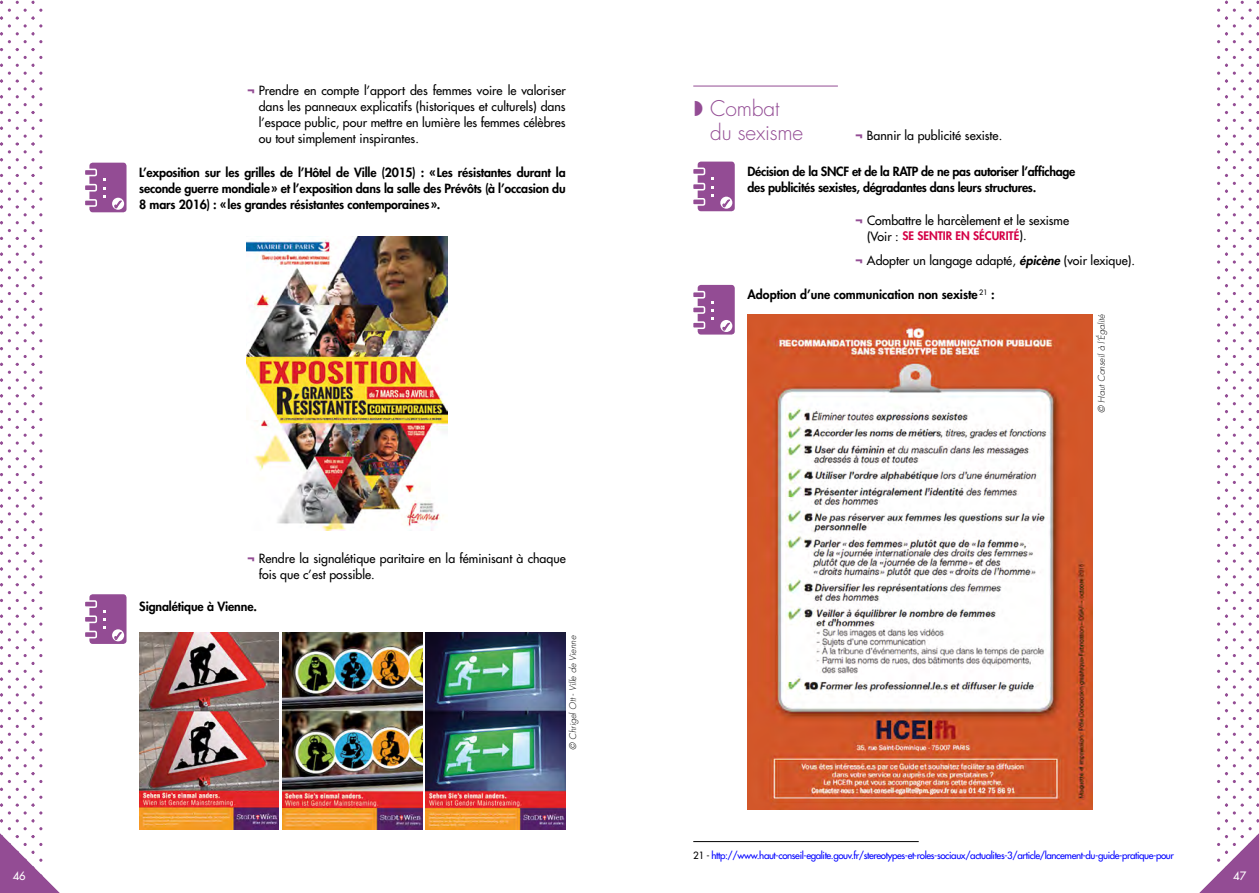
<style>
.page{position:relative;width:1259px;height:893px;background:#fff}
.page>*{position:absolute;margin:0;border:0;box-sizing:border-box;transform-origin:0 0}
.t1{font:300 21px/24px "Futura Std";letter-spacing:-.01em;color:#934c94}
.t2{font:500 12.3px/15.8px "Futura Std";color:#000;text-align:justify}
.t3{font:800 12.3px/15.8px "Futura Std";letter-spacing:-.015em;color:#000}
.t4{font:800 11.55px "Futura Std";color:#d40046}
.t5{font:500 11.25px "Futura Std";color:#fff}
.t6{font:500 9.75px "Futura Std";letter-spacing:-.04em;color:#00f}
.t7{font:italic 300 9px "Futura Std";color:#000}
.s1{font-weight:700;color:#934c94}
.s2{font-weight:500;font-size:12.3px;color:#000}
.s3{font-weight:800;font-style:italic}
.s4{color:#000}
</style>
<div class="page">
<svg style="left:1199px;top:1px;width:60px;height:892px"></svg>
<svg style="left:0;top:1px;width:60px;height:892px"></svg>
<hr style="left:693px;top:86px;width:145px;height:1px;background:#934c94">
<hr style="left:693px;top:841px;width:225px;height:1px;background:#000">
<img style="left:747px;top:314px;width:345px;height:495px">
<div style="left:697px;top:162px;width:38px;height:49px;background:#934c94;border-radius:3px"></div>
<div style="left:692px;top:168px;width:12px;height:6px;background:#934c94;border-radius:2px"></div>
<div style="left:692px;top:168px;width:13px;height:7px;border:2px solid #fff;border-radius:2px"></div>
<div style="left:692px;top:184px;width:12px;height:6px;background:#934c94;border-radius:2px"></div>
<div style="left:692px;top:183px;width:13px;height:7px;border:2px solid #fff;border-radius:2px"></div>
<div style="left:692px;top:199px;width:12px;height:6px;background:#934c94;border-radius:2px"></div>
<div style="left:692px;top:198px;width:13px;height:8px;border:2px solid #fff;border-radius:2px"></div>
<svg style="left:711px;top:186px;width:3px;height:11px"></svg>
<svg style="left:720px;top:197px;width:12px;height:12px"></svg>
<div style="left:697px;top:285px;width:38px;height:50px;background:#934c94;border-radius:3px"></div>
<div style="left:692px;top:292px;width:12px;height:6px;background:#934c94;border-radius:2px"></div>
<div style="left:692px;top:291px;width:13px;height:8px;border:2px solid #fff;border-radius:2px"></div>
<div style="left:692px;top:307px;width:12px;height:6px;background:#934c94;border-radius:2px"></div>
<div style="left:692px;top:306px;width:13px;height:8px;border:2px solid #fff;border-radius:2px"></div>
<div style="left:692px;top:322px;width:12px;height:6px;background:#934c94;border-radius:2px"></div>
<div style="left:692px;top:321px;width:13px;height:8px;border:2px solid #fff;border-radius:2px"></div>
<svg style="left:711px;top:301px;width:3px;height:19px"></svg>
<div style="left:720px;top:320px;width:12px;height:12px;background:#fff;border-radius:50%"></div>
<img style="left:247px;top:236px;width:201px;height:295px">
<img style="left:139px;top:633px;width:140px;height:196px">
<img style="left:282px;top:633px;width:140px;height:196px">
<img style="left:426px;top:633px;width:140px;height:196px">
<div style="left:89px;top:163px;width:37px;height:49px;background:#934c94;border-radius:3px"></div>
<div style="left:84px;top:169px;width:12px;height:7px;background:#934c94;border-radius:2px"></div>
<div style="left:84px;top:169px;width:13px;height:7px;border:2px solid #fff;border-radius:2px"></div>
<div style="left:84px;top:185px;width:12px;height:6px;background:#934c94;border-radius:2px"></div>
<div style="left:84px;top:184px;width:13px;height:8px;border:2px solid #fff;border-radius:2px"></div>
<div style="left:84px;top:200px;width:12px;height:6px;background:#934c94;border-radius:2px"></div>
<div style="left:84px;top:199px;width:13px;height:8px;border:2px solid #fff;border-radius:2px"></div>
<svg style="left:103px;top:187px;width:3px;height:11px"></svg>
<div style="left:112px;top:198px;width:12px;height:12px;background:#fff;border-radius:50%"></div>
<div style="left:89px;top:594px;width:37px;height:50px;background:#934c94;border-radius:3px"></div>
<div style="left:84px;top:601px;width:12px;height:6px;background:#934c94;border-radius:2px"></div>
<div style="left:84px;top:600px;width:13px;height:8px;border:2px solid #fff;border-radius:2px"></div>
<div style="left:84px;top:616px;width:12px;height:6px;background:#934c94;border-radius:2px"></div>
<div style="left:84px;top:615px;width:13px;height:8px;border:2px solid #fff;border-radius:2px"></div>
<div style="left:84px;top:631px;width:12px;height:7px;background:#934c94;border-radius:2px"></div>
<div style="left:84px;top:631px;width:13px;height:7px;border:2px solid #fff;border-radius:2px"></div>
<svg style="left:103px;top:610px;width:3px;height:19px"></svg>
<svg style="left:112px;top:629px;width:12px;height:12px"></svg>
<svg style="left:722px;top:198px;width:8px;height:11px"></svg>
<svg style="left:722px;top:321px;width:8px;height:11px"></svg>
<svg style="left:113px;top:199px;width:9px;height:11px"></svg>
<svg style="left:113px;top:631px;width:9px;height:11px"></svg>
<p class="t2" style="left:259px;top:83px;width:309px;text-indent:-12px"><span class="s1">¬</span> Prendre en compte l’apport des femmes voire le valoriser dans les panneaux explicatifs (historiques et culturels) dans l’espace public, pour mettre en lumière les femmes célèbres ou tout simplement inspirantes.</p>
<p class="t3" style="left:139px;top:165px;width:428px;text-align:justify">L’exposition sur les grilles de l’Hôtel de Ville (2015) : «Les résistantes durant la seconde guerre mondiale» et l’exposition dans la salle des Prévôts (à l’occasion du 8 mars 2016) : «les grandes résistantes contemporaines».</p>
<p class="t2" style="left:259px;top:551px;width:308px;text-indent:-12px"><span class="s1">¬</span> Rendre la signalétique paritaire en la féminisant à chaque fois que c’est possible.</p>
<p class="t3" style="left:139px;top:599px;width:119px">Signalétique à Vienne.</p>
<p class="t7" style="left:567px;top:750px;width:116px;rotate:-90deg">© Chrigel Ott - Ville de Vienne</p>
<h1 class="t1" style="left:710px;top:97px;width:94px">Combat du sexisme</h1>
<p class="t2" style="left:855px;top:128px;width:149px"><span class="s1">¬</span> Bannir la publicité sexiste.</p>
<p class="t3" style="left:747px;top:164px;width:329px">Décision de la SNC F et de la RATP de ne pas autoriser l’affichage des publicités sexistes, dégradantes dans leurs structures.</p>
<p class="t2" style="left:855px;top:212px;width:216px"><span class="s1">¬</span> Combattre le harcèlement et le sexisme</p>
<p class="t4" style="left:867px;top:229px;width:161px"><span class="s2">(Voir :</span> se sentir EN SÉCURITÉ<span class="s2">).</span></p>
<p class="t2" style="left:855px;top:252px;width:282px"><span class="s1">¬</span> Adopter un langage adapté, <span class="s3">épicène</span> (voir lexique).</p>
<p class="t3" style="left:747px;top:287px;width:249px">Adoption d’une communication non sexiste <sup>21</sup> :</p>
<p class="t7" style="left:1096px;top:412px;width:100px;rotate:-90deg">© Haut Conseil à l’Égalité</p>
<p class="t6" style="left:693px;top:849px;width:482px"><span class="s4">21 -</span> http://www.haut-conseil-egalite.gouv.fr/stereotypes-et-roles-sociaux/actualites-3/article/lancement-du-guide-pratique-pour</p>
<p class="t5" style="left:13px;top:869px;width:15px">46</p>
<p class="t5" style="left:1233px;top:869px;width:15px">47</p>
</div>
